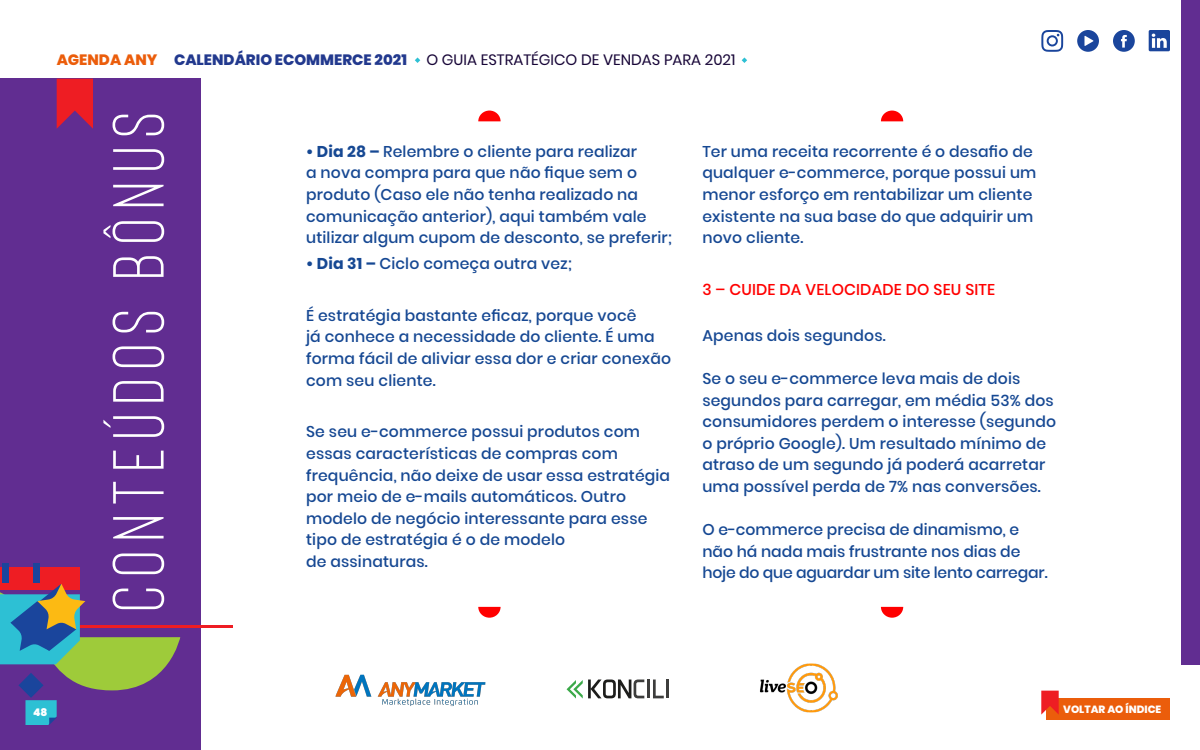
<style>
.page{position:relative;width:1200px;height:750px;background:#fff}
.page>*{position:absolute;margin:0;border:0;box-sizing:border-box;transform-origin:0 0}
.t1{font:72px "Bison";letter-spacing:.13em;color:#fff}
.TEXTO_corrido{font:500 15.6px/21.6px "Poppins";letter-spacing:.01em;color:#164893}
.TEXTO_corrido-2{font:500 15.6px "Poppins";letter-spacing:-.01em;color:#164893}
.TEXTO_corrido-3{font:500 15.6px "Poppins";letter-spacing:.01em;color:#f00}
.t2{font:800 15px "Poppins";color:#22398e}
.t3{font:15px "Poppins";color:#170537}
.t4{font:800 10.5px "Poppins";color:#fff}
.t5{font:900 10.5px "Poppins";color:#fff}
.s1{color:#eb5d0b}
.s2{font-weight:700}
</style>
<div class="page">
<div style="left:1047px;top:699px;width:123px;height:21px;background:#eb5d0b"></div>
<svg style="left:1041px;top:691px;width:18px;height:24px"></svg>
<svg style="left:415px;top:57px;width:5px;height:6px"></svg>
<svg style="left:742px;top:57px;width:5px;height:6px"></svg>
<img style="left:335px;top:674px;width:151px;height:33px">
<hr style="left:647px;top:680px;width:3px;height:18px;background:#3d3d3c">
<svg style="left:653px;top:680px;width:11px;height:18px"></svg>
<hr style="left:666px;top:680px;width:3px;height:18px;background:#3d3d3c">
<svg style="left:567px;top:680px;width:77px;height:19px"></svg>
<img style="left:760px;top:663px;width:78px;height:50px">
<svg style="left:1113px;top:30px;width:22px;height:22px"></svg>
<svg style="left:1149px;top:30px;width:21px;height:21px"></svg>
<svg style="left:1077px;top:30px;width:22px;height:22px"></svg>
<svg style="left:1041px;top:30px;width:22px;height:22px"></svg>
<div style="left:0;top:79px;width:200px;height:671px;background:#612d91"></div>
<div style="left:1181px;top:0;width:19px;height:665px;background:#612d91"></div>
<hr style="left:19px;top:625px;width:214px;height:3px;background:#ee1d23">
<div style="left:0;top:568px;width:80px;height:22px;background:#ee1d23"></div>
<div style="left:2px;top:563px;width:6px;height:19px;background:#1a459c"></div>
<div style="left:33px;top:563px;width:6px;height:19px;background:#1a459c"></div>
<svg style="left:0;top:584px;width:180px;height:141px"></svg>
<svg style="left:57px;top:79px;width:36px;height:50px"></svg>
<svg style="left:478px;top:607px;width:23px;height:11px"></svg>
<svg style="left:881px;top:607px;width:22px;height:11px"></svg>
<svg style="left:478px;top:111px;width:23px;height:10px"></svg>
<svg style="left:881px;top:111px;width:22px;height:10px"></svg>
<p class="t2" style="left:57px;top:51px;width:352px"><span class="s1">AGENDA ANY</span> CALENDÁRIO ECOMMERCE 2021</p>
<p class="t3" style="left:426px;top:51px;width:311px">O GUIA ESTRATÉGICO DE VENDAS PARA 2021</p>
<p class="t1" style="left:102px;top:612px;width:501px;rotate:-90deg">CONTEÚDOS BÔNUS</p>
<p class="TEXTO_corrido" style="left:306px;top:141px;width:368px"><span class="s2">• Dia 28 –</span> Relembre o cliente para realizar<br>a nova compra para que não fique sem o produto (Caso ele não tenha realizado na comunicação anterior), aqui também vale utilizar algum cupom de desconto, se preferir;</p>
<p class="TEXTO_corrido" style="left:306px;top:253px;width:267px"><span class="s2">• Dia 31 –</span> Ciclo começa outra vez;</p>
<p class="TEXTO_corrido" style="left:306px;top:305px;width:366px">É estratégia bastante eficaz, porque você<br>já conhece a necessidade do cliente. É uma forma fácil de aliviar essa dor e criar conexão com seu cliente.</p>
<p class="TEXTO_corrido" style="left:306px;top:421px;width:366px">Se seu e-commerce possui produtos com essas características de compras com frequência, não deixe de usar essa estratégia por meio de e-mails automáticos. Outro modelo de negócio interessante para esse tipo de estratégia é o de modelo</p>
<p class="TEXTO_corrido" style="left:306px;top:551px;width:123px">de assinaturas.</p>
<p class="TEXTO_corrido" style="left:702px;top:141px;width:336px">Ter uma receita recorrente é o desafio de qualquer e-commerce, porque possui um menor esforço em rentabilizar um cliente existente na sua base do que adquirir um</p>
<p class="TEXTO_corrido" style="left:702px;top:227px;width:102px">novo cliente.</p>
<p class="TEXTO_corrido-3" style="left:702px;top:280px;width:294px">3 – CUIDE DA VELOCIDADE DO SEU SITE</p>
<p class="TEXTO_corrido" style="left:702px;top:325px;width:185px">Apenas dois segundos.</p>
<p class="TEXTO_corrido" style="left:702px;top:368px;width:355px">Se o seu e-commerce leva mais de dois segundos para carregar, em média 53% dos consumidores perdem o interesse (segundo o próprio Google). Um resultado mínimo de atraso de um segundo já poderá acarretar uma possível perda de 7% nas conversões.</p>
<p class="TEXTO_corrido" style="left:702px;top:519px;width:318px">O e-commerce precisa de dinamismo, e</p>
<p class="TEXTO_corrido" style="left:702px;top:541px;width:320px">não há nada mais frustrante nos dias de</p>
<p class="TEXTO_corrido-2" style="left:702px;top:564px;width:347px">hoje do que aguardar um site lento carregar.</p>
<p class="t5" style="left:33px;top:706px;width:16px">48</p>
<p class="t4" style="left:1063px;top:703px;width:100px">VOLTAR AO ÍNDICE</p>
</div>
